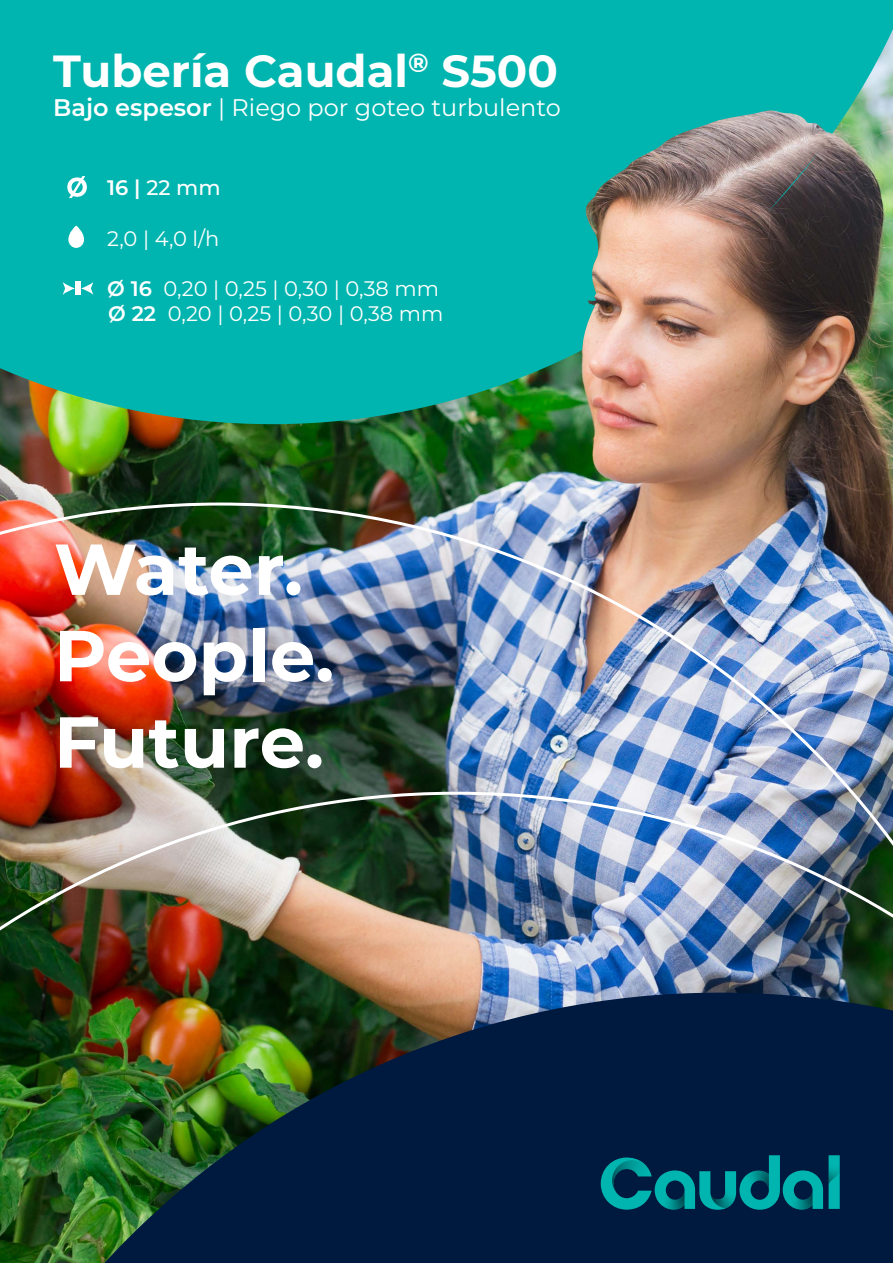
<style>
.page{position:relative;width:893px;height:1263px;background:#fff}
.page>*{position:absolute;margin:0;border:0;box-sizing:border-box;transform-origin:0 0}
.t1{font:700 72px "Montserrat";color:#fff}
.t2{font:700 45px "Montserrat";color:#fff}
.t3{font:24px "Montserrat";color:#fff}
.t4{font:21px "Montserrat";color:#fff}
.t5{font:500 21px "Montserrat";color:#fff}
.s1{font-weight:600}
</style>
<div class="page">
<img style="left:0;top:424px;width:893px;height:78px">
<svg style="left:0;top:0;width:893px;height:424px;fill:#00b5af"></svg>
<svg style="left:67px;top:176px;width:20px;height:22px"></svg>
<svg style="left:68px;top:226px;width:16px;height:22px"></svg>
<div style="left:75px;top:281px;width:6px;height:14px;background:#fff"></div>
<svg style="left:63px;top:282px;width:12px;height:13px"></svg>
<svg style="left:81px;top:282px;width:12px;height:13px"></svg>
<img style="left:0;top:502px;width:893px;height:761px">
<img style="left:581px;top:110px;width:253px;height:246px">
<p class="t2" style="left:53px;top:39px;width:506px">Tubería Caudal<sup>®</sup> S500</p>
<p class="t3" style="left:53px;top:91px;width:509px"><span class="s1">Bajo espesor</span> | Riego por goteo turbulento</p>
<p class="t5" style="left:107px;top:173px;width:115px"><span class="s1">16 |</span> 22 mm</p>
<p class="t4" style="left:107px;top:224px;width:114px">2,0 | 4,0 l/h</p>
<p class="t4" style="left:107px;top:274px;width:333px"><span class="s1">Ø 16</span> 0,20 | 0,25 | 0,30 | 0,38 mm</p>
<p class="t4" style="left:108px;top:299px;width:337px"><span class="s1">Ø 22</span> 0,20 | 0,25 | 0,30 | 0,38 mm</p>
<p class="t1" style="left:54px;top:517px;width:250px">Water.</p>
<p class="t1" style="left:54px;top:604px;width:282px">People.</p>
<p class="t1" style="left:54px;top:690px;width:271px">Future.</p>
</div>
